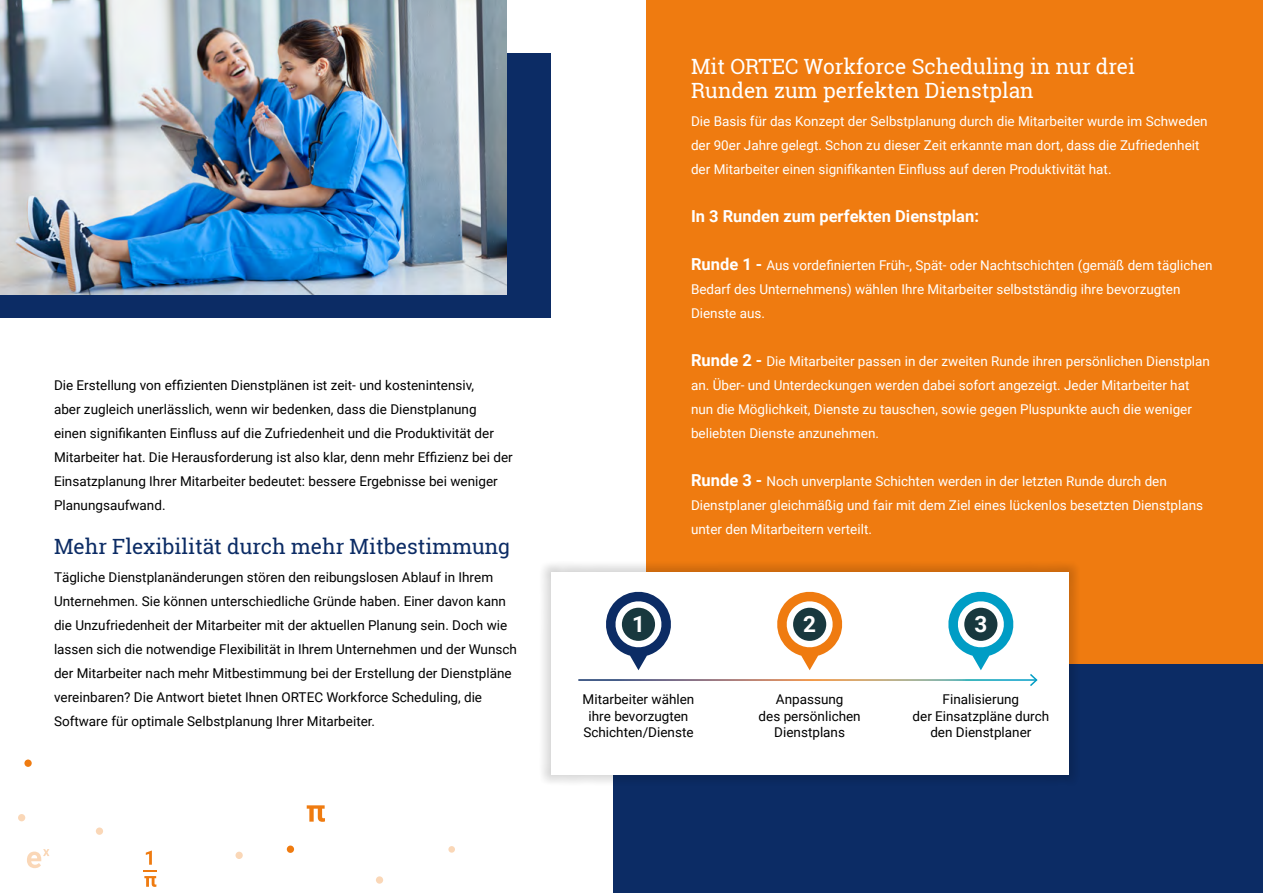
<style>
.page{position:relative;width:1263px;height:893px;background:#fff}
.page>*{position:absolute;margin:0;border:0;box-sizing:border-box;transform-origin:0 0}
.t1{font:700 22.5px "Roboto";color:#fff}
.t2{font:21px/24px "Roboto Slab";color:#fff}
.t3{font:21px "Roboto Slab";color:#0c2c65}
.t4{font:700 16.5px "Roboto";color:#fff}
.t5{font:13.5px/24px "Roboto";color:#000;text-align:center}
.t6{font:13.5px/24px "Roboto";color:#fff}
.s1{font-weight:700;font-size:16.5px}
</style>
<div class="page">
<svg style="left:27px;top:849px;width:22px;height:19px"></svg>
<svg style="left:18px;top:814px;width:7px;height:7px"></svg>
<svg style="left:287px;top:845px;width:7px;height:8px"></svg>
<div style="left:24px;top:759px;width:8px;height:8px;background:#ef7b10;border-radius:50%"></div>
<div style="left:376px;top:876px;width:7px;height:8px;background:#fad7b7;border-radius:50%"></div>
<div style="left:96px;top:827px;width:7px;height:8px;background:#fad7b7;border-radius:50%"></div>
<div style="left:235px;top:852px;width:8px;height:7px;background:#fad7b7;border-radius:50%"></div>
<svg style="left:143px;top:850px;width:14px;height:37px"></svg>
<svg style="left:307px;top:805px;width:18px;height:17px"></svg>
<svg style="left:448px;top:846px;width:7px;height:7px"></svg>
<div style="left:614px;top:642px;width:649px;height:251px;background:#0c2c65"></div>
<div style="left:0;top:54px;width:551px;height:264px;background:#0c2c65"></div>
<div style="left:646px;top:0;width:617px;height:663px;background:#ef7b10"></div>
<img style="left:0;top:0;width:506px;height:294px">
<div style="left:540px;top:561px;width:540px;height:224px;background:#000;opacity:.3"></div>
<div style="left:551px;top:572px;width:518px;height:202px;background:#fff"></div>
<svg style="left:1028px;top:674px;width:10px;height:12px"></svg>
<svg style="left:606px;top:591px;width:65px;height:79px"></svg>
<div style="left:622px;top:608px;width:33px;height:33px;background:#18383e;border-radius:50%"></div>
<svg style="left:777px;top:591px;width:66px;height:79px"></svg>
<div style="left:793px;top:608px;width:33px;height:33px;background:#18383e;border-radius:50%"></div>
<svg style="left:948px;top:591px;width:66px;height:79px"></svg>
<div style="left:964px;top:608px;width:33px;height:33px;background:#18383e;border-radius:50%"></div>
<p class="t5" style="left:54px;top:373px;width:460px;text-align:left">Die Erstellung von effizienten Dienstplänen ist zeit- und kostenintensiv,<br>aber zugleich unerlässlich, wenn wir bedenken, dass die Dienstplanung<br>einen signifikanten Einfluss auf die Zufriedenheit und die Produktivität der Mitarbeiter hat. Die Herausforderung ist also klar, denn mehr Effizienz bei der Einsatzplanung Ihrer Mitarbeiter bedeutet: bessere Ergebnisse bei weniger Planungsaufwand.</p>
<h2 class="t3" style="left:54px;top:531px;width:458px">Mehr Flexibilität durch mehr Mitbestimmung</h2>
<p class="t5" style="left:54px;top:565px;width:464px;text-align:left">Tägliche Dienstplanänderungen stören den reibungslosen Ablauf in Ihrem Unternehmen. Sie können unterschiedliche Gründe haben. Einer davon kann die Unzufriedenheit der Mitarbeiter mit der aktuellen Planung sein. Doch wie lassen sich die notwendige Flexibilität in Ihrem Unternehmen und der Wunsch der Mitarbeiter nach mehr Mitbestimmung bei der Erstellung der Dienstpläne vereinbaren? Die Antwort bietet Ihnen ORTEC Workforce Scheduling, die Software für optimale Selbstplanung Ihrer Mitarbeiter.</p>
<h2 class="t2" style="left:691px;top:54px;width:446px">Mit ORTEC Workforce Scheduling in nur drei<br>Runden zum perfekten Dienstplan</h2>
<p class="t6" style="left:691px;top:109px;width:518px">Die Basis für das Konzept der Selbstplanung durch die Mitarbeiter wurde im Schweden der 90er Jahre gelegt. Schon zu dieser Zeit erkannte man dort, dass die Zufriedenheit der Mitarbeiter einen signifikanten Einfluss auf deren Produktivität hat.</p>
<p class="t4" style="left:691px;top:205px;width:289px">In 3 Runden zum perfekten Dienstplan:</p>
<p class="t6" style="left:691px;top:253px;width:523px"><span class="s1">Runde 1 -</span> Aus vordefinierten Früh-, Spät- oder Nachtschichten (gemäß dem täglichen<br>Bedarf des Unternehmens) wählen Ihre Mitarbeiter selbstständig ihre bevorzugten<br>Dienste aus.</p>
<p class="t6" style="left:691px;top:349px;width:520px"><span class="s1">Runde 2 -</span> Die Mitarbeiter passen in der zweiten Runde ihren persönlichen Dienstplan an. Über- und Unterdeckungen werden dabei sofort angezeigt. Jeder Mitarbeiter hat nun die Möglichkeit, Dienste zu tauschen, sowie gegen Pluspunkte auch die weniger beliebten Dienste anzunehmen.</p>
<p class="t6" style="left:691px;top:469px;width:514px"><span class="s1">Runde 3 -</span> Noch unverplante Schichten werden in der letzten Runde durch den<br>Dienstplaner gleichmäßig und fair mit dem Ziel eines lückenlos besetzten Dienstplans unter den Mitarbeitern verteilt.</p>
<h1 class="t1" style="left:632px;top:608px;width:14px">1</h1>
<h1 class="t1" style="left:803px;top:608px;width:14px">2</h1>
<h1 class="t1" style="left:974px;top:608px;width:14px">3</h1>
<p class="t5" style="left:583px;top:691px;width:113px;line-height:16.2px">Mitarbeiter wählen ihre bevorzugten<br>Schichten/Dienste</p>
<p class="t5" style="left:759px;top:691px;width:104px;line-height:16.2px">Anpassung<br>des persönlichen<br>Dienstplans</p>
<p class="t5" style="left:912px;top:691px;width:138px;line-height:16.2px">Finalisierung<br>der Einsatzpläne durch den Dienstplaner</p>
</div>
